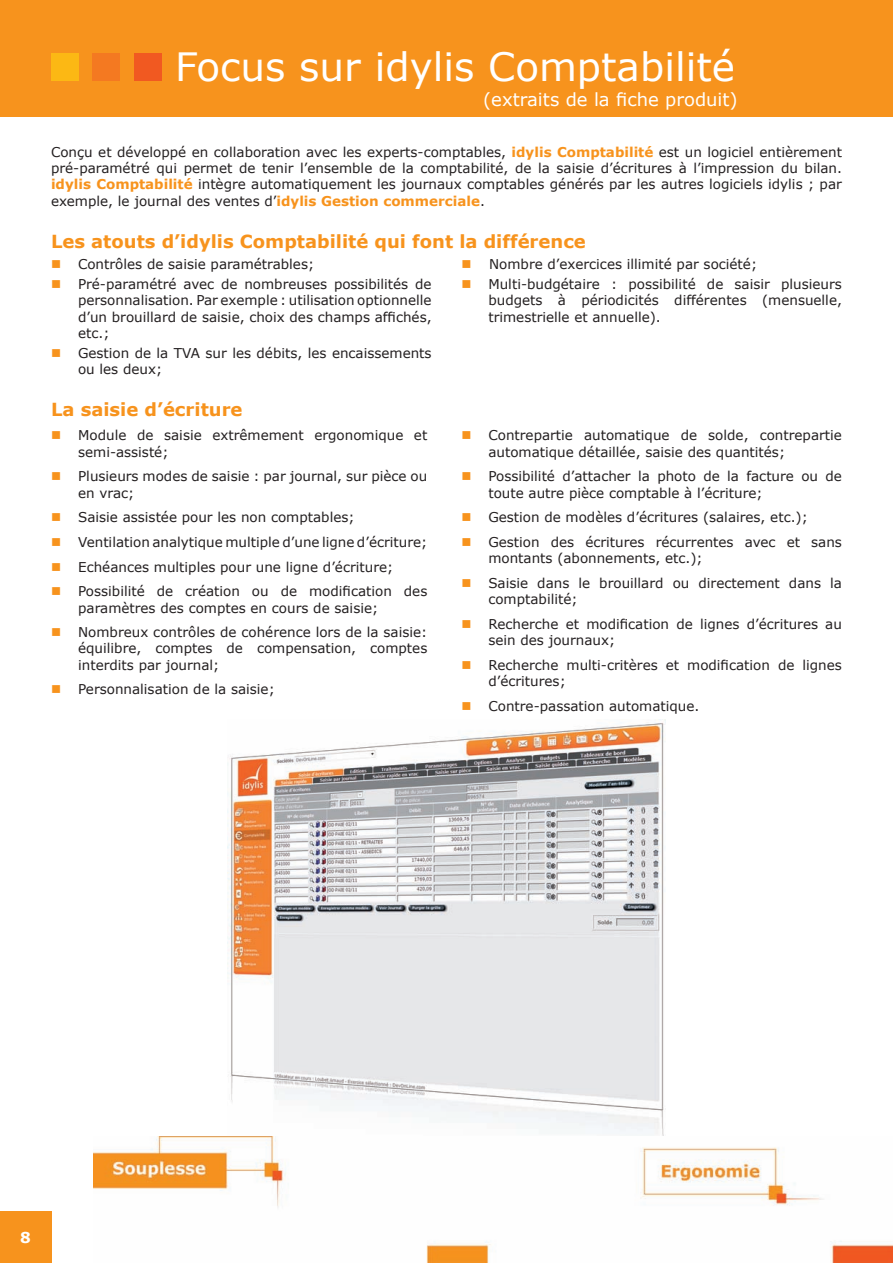
<style>
.page{position:relative;width:893px;height:1263px;background:#fff}
.page>*{position:absolute;margin:0;border:0;box-sizing:border-box;transform-origin:0 0}
.t1{font:39px "Verdana";color:#fff}
.t2{font:700 18px "Verdana";color:#f7931d}
.t3{font:18px "Verdana";color:#fff}
.t4{font:700 15px "Verdana";color:#fff}
.t5{font:13.5px/16.2px "Verdana";color:#231f20}
.s1{font-weight:700;color:#f7931d}
.s2{color:#f7931d}
</style>
<div class="page">
<div style="left:0;top:1212px;width:51px;height:51px;background:#f7931d"></div>
<img style="left:228px;top:719px;width:437px;height:418px">
<div style="left:0;top:0;width:893px;height:116px;background:#f7931d"></div>
<div style="left:51px;top:53px;width:28px;height:28px;background:#fcb814"></div>
<div style="left:92px;top:53px;width:28px;height:28px;background:#f47921"></div>
<div style="left:134px;top:53px;width:27px;height:28px;background:#f15921"></div>
<img style="left:93px;top:1137px;width:800px;height:126px">
<h1 class="t1" style="left:175px;top:40px;width:561px">Focus sur idylis Comptabilité</h1>
<h2 class="t3" style="left:483px;top:87px;width:256px">(extraits de la fiche produit)</h2>
<p class="t5" style="left:51px;top:144px;width:792px;text-align:justify">Conçu et développé en collaboration avec les experts-comptables, <span class="s1">idylis Comptabilité</span> est un logiciel entièrement pré-paramétré qui permet de tenir l’ensemble de la comptabilité, de la saisie d’écritures à l’impression du bilan. <span class="s1">idylis Comptabilité</span> intègre automatiquement les journaux comptables générés par les autres logiciels idylis ; par exemple, le journal des ventes d’<span class="s1">idylis Gestion commerciale</span>.</p>
<h2 class="t2" style="left:51px;top:228px;width:536px">Les atouts d’idylis Comptabilité qui font la différence</h2>
<p class="t5" style="left:51px;top:256px;width:265px"><span class="s2">■</span> Contrôles de saisie paramétrables;</p>
<p class="t5" style="left:78px;top:276px;width:355px;text-align:justify;text-indent:-27px"><span class="s2">■</span> Pré-paramétré avec de nombreuses possibilités de personnalisation. Par exemple : utilisation optionnelle d’un brouillard de saisie, choix des champs affichés, etc.;</p>
<p class="t5" style="left:78px;top:345px;width:355px;text-indent:-27px"><span class="s2">■</span> Gestion de la TVA sur les débits, les encaissements ou les deux;</p>
<h2 class="t2" style="left:51px;top:396px;width:193px">La saisie d’écriture</h2>
<p class="t5" style="left:78px;top:427px;width:351px;text-indent:-27px"><span class="s2">■</span> Module de saisie extrêmement ergonomique et semi-assisté;</p>
<p class="t5" style="left:78px;top:468px;width:351px;text-indent:-27px"><span class="s2">■</span> Plusieurs modes de saisie : par journal, sur pièce ou en vrac;</p>
<p class="t5" style="left:51px;top:509px;width:305px"><span class="s2">■</span> Saisie assistée pour les non comptables;</p>
<p class="t5" style="left:51px;top:534px;width:378px"><span class="s2">■</span> Ventilation analytique multiple d’une ligne d’écriture;</p>
<p class="t5" style="left:51px;top:558px;width:344px"><span class="s2">■</span> Echéances multiples pour une ligne d’écriture;</p>
<p class="t5" style="left:78px;top:583px;width:351px;text-indent:-27px"><span class="s2">■</span> Possibilité de création ou de modification des paramètres des comptes en cours de saisie;</p>
<p class="t5" style="left:78px;top:624px;width:351px;text-align:justify;text-indent:-27px"><span class="s2">■</span> Nombreux contrôles de cohérence lors de la saisie: équilibre, comptes de compensation, comptes interdits par journal;</p>
<p class="t5" style="left:51px;top:681px;width:225px"><span class="s2">■</span> Personnalisation de la saisie;</p>
<p class="t5" style="left:461px;top:256px;width:297px"><span class="s2">■</span> Nombre d’exercices illimité par société;</p>
<p class="t5" style="left:488px;top:276px;width:355px;text-align:justify;text-indent:-27px"><span class="s2">■</span> Multi-budgétaire : possibilité de saisir plusieurs budgets à périodicités différentes (mensuelle, trimestrielle et annuelle).</p>
<p class="t5" style="left:488px;top:427px;width:355px;text-indent:-27px"><span class="s2">■</span> Contrepartie automatique de solde, contrepartie automatique détaillée, saisie des quantités;</p>
<p class="t5" style="left:488px;top:468px;width:355px;text-indent:-27px"><span class="s2">■</span> Possibilité d’attacher la photo de la facture ou de toute autre pièce comptable à l’écriture;</p>
<p class="t5" style="left:461px;top:509px;width:348px"><span class="s2">■</span> Gestion de modèles d’écritures (salaires, etc.);</p>
<p class="t5" style="left:488px;top:534px;width:355px;text-indent:-27px"><span class="s2">■</span> Gestion des écritures récurrentes avec et sans montants (abonnements, etc.);</p>
<p class="t5" style="left:488px;top:575px;width:355px;text-indent:-27px"><span class="s2">■</span> Saisie dans le brouillard ou directement dans la comptabilité;</p>
<p class="t5" style="left:488px;top:616px;width:355px;text-indent:-27px"><span class="s2">■</span> Recherche et modification de lignes d’écritures au sein des journaux;</p>
<p class="t5" style="left:488px;top:656px;width:355px;text-indent:-27px"><span class="s2">■</span> Recherche multi-critères et modification de lignes d’écritures;</p>
<p class="t5" style="left:461px;top:697px;width:239px"><span class="s2">■</span> Contre-passation automatique.</p>
<p class="t4" style="left:20px;top:1227px;width:12px">8</p>
</div>
